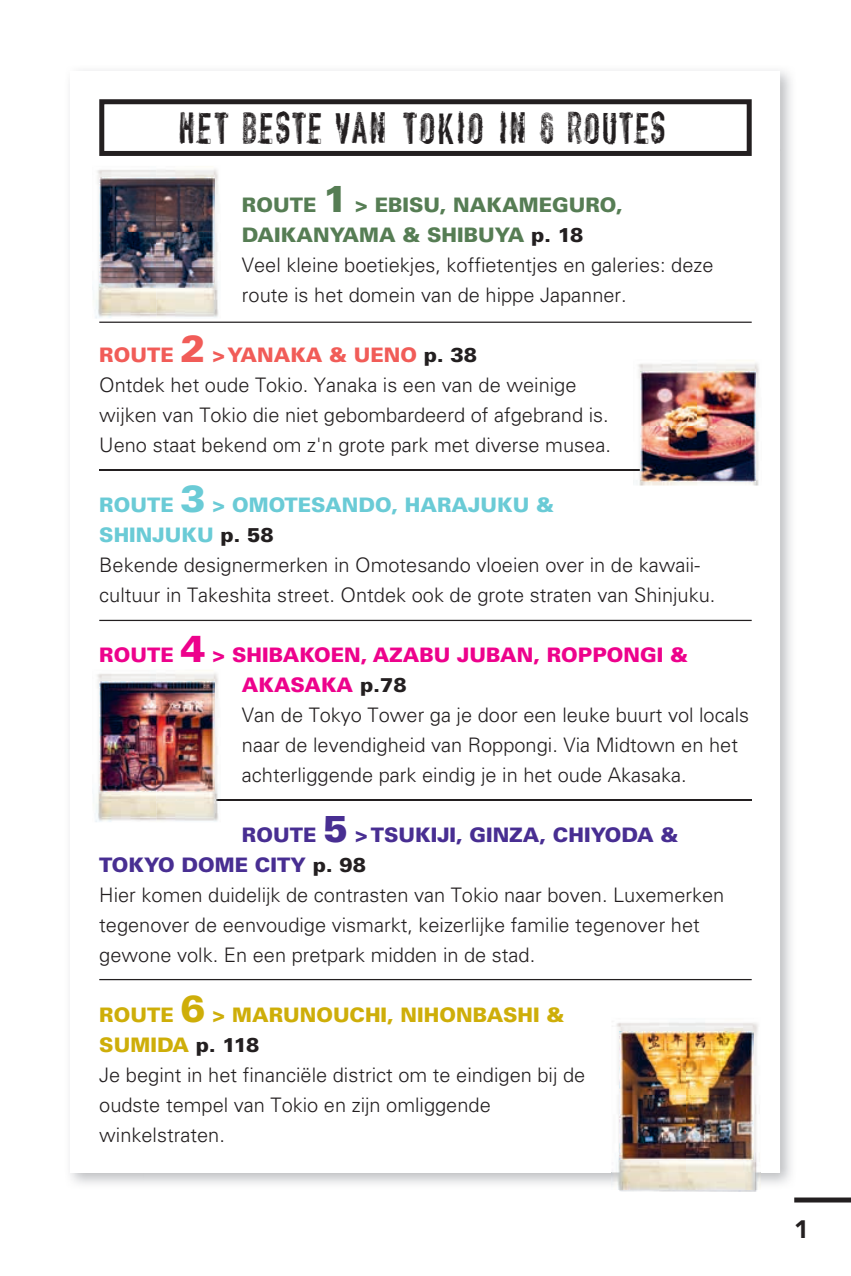
<style>
.page{position:relative;width:851px;height:1276px;background:#fff}
.page>*{position:absolute;margin:0;border:0;box-sizing:border-box;transform-origin:0 0}
.t1{font:37.5px "vtksencounter";letter-spacing:-.08em;color:#231f20}
.t2{font:900 25px "Avenir LT Std";color:#231f20}
.t3{font:300 20px/30px "Univers LT Std";color:#231f20}
.s1{font-weight:900;color:#567d54}
.s2{font-weight:900;font-size:37.5px;color:#567d54}
.s3{font-weight:900}
.s4{font-weight:900;color:#f15c58}
.s5{font-weight:900;font-size:37.5px;color:#f15c58}
.s6{font-weight:900;color:#6acbd6}
.s7{font-weight:900;font-size:37.5px;color:#6acbd6}
.s8{font-weight:900;color:#ed028c}
.s9{font-weight:900;font-size:37.5px;color:#ed028c}
.s10{font-weight:900;color:#482e92}
.s11{font-weight:900;font-size:37.5px;color:#482e92}
.s12{font-weight:900;color:#ceae09}
.s13{font-weight:900;font-size:37.5px;color:#ceae09}
</style>
<div class="page">
<div style="left:794px;top:1197px;width:56px;height:5px;background:#231f20"></div>
<div style="left:99px;top:99px;width:652px;height:57px;border:5px solid #231f20"></div>
<hr style="left:99px;top:321px;width:652px;height:2px;background:#231f20">
<hr style="left:99px;top:620px;width:652px;height:1px;background:#231f20">
<hr style="left:99px;top:469px;width:652px;height:2px;background:#231f20">
<hr style="left:99px;top:799px;width:652px;height:1px;background:#231f20">
<hr style="left:99px;top:979px;width:652px;height:1px;background:#231f20">
<img style="left:95px;top:169px;width:123px;height:149px">
<img style="left:99px;top:178px;width:116px;height:110px">
<img style="left:95px;top:673px;width:126px;height:149px">
<img style="left:99px;top:799px;width:122px;height:1px">
<img style="left:99px;top:681px;width:116px;height:110px">
<img style="left:611px;top:1022px;width:149px;height:170px">
<img style="left:619px;top:1031px;width:134px;height:128px">
<img style="left:636px;top:363px;width:123px;height:122px">
<img style="left:640px;top:371px;width:115px;height:111px">
<h1 class="t1" style="left:179px;top:109px;width:493px">HET BESTE VAN TOKIO IN 6 ROUTES</h1>
<p class="t3" style="left:242px;top:190px;width:473px"><span class="s1">ROUTE</span> <span class="s2">1</span> <span class="s1">&gt; EBISU, NAKAMEGURO, DAIKANYAMA &amp; SHIBUYA</span> <span class="s3">p. 18<br></span>Veel kleine boetiekjes, koffietentjes en galeries: deze route is het domein van de hippe Japanner.</p>
<p class="t3" style="left:99px;top:340px;width:513px"><span class="s4">ROUTE</span> <span class="s5">2</span> <span class="s4">&gt; YANAKA &amp; UENO</span> <span class="s3">p. 38<br></span>Ontdek het oude Tokio. Yanaka is een van de weinige wijken van Tokio die niet gebombardeerd of afgebrand is.<br>Ueno staat bekend om z'n grote park met diverse musea.</p>
<p class="t3" style="left:99px;top:490px;width:617px"><span class="s6">ROUTE</span> <span class="s7">3</span> <span class="s6">&gt; OMOTESANDO, HARAJUKU &amp;<br>SHINJUKU</span> <span class="s3">p. 58<br></span>Bekende designermerken in Omotesando vloeien over in de kawaii&shy;cultuur in Takeshita street. Ontdek ook de grote straten van Shinjuku.</p>
<p class="t3" style="left:242px;top:640px;width:508px;text-indent:-143px"><span class="s8">ROUTE</span> <span class="s9">4</span> <span class="s8">&gt; SHIBAKOEN, AZABU JUBAN, ROPPONGI &amp; AKASAKA</span> <span class="s3">p.78<br></span>Van de Tokyo Tower ga je door een leuke buurt vol locals naar de levendigheid van Roppongi. Via Midtown en het achterliggende park eindig je in het oude Akasaka.</p>
<p class="t3" style="left:99px;top:820px;width:626px;text-indent:143px"><span class="s10">ROUTE</span> <span class="s11">5</span> <span class="s10">&gt; TSUKIJI, GINZA, CHIYODA &amp; TOKYO DOME CITY</span> <span class="s3">p. 98<br></span>Hier komen duidelijk de contrasten van Tokio naar boven. Luxemerken tegenover de eenvoudige vismarkt, keizerlijke familie tegenover het gewone volk. En een pretpark midden in de stad.</p>
<p class="t3" style="left:99px;top:1000px;width:487px"><span class="s12">ROUTE</span> <span class="s13">6</span> <span class="s12">&gt; MARUNOUCHI, NIHONBASHI &amp;<br>SUMIDA</span> <span class="s3">p. 118<br></span>Je begint in het financiële district om te eindigen bij de oudste tempel van Tokio en zijn omliggende winkelstraten.</p>
<p class="t2" style="left:794px;top:1214px;width:16px">1</p>
</div>
